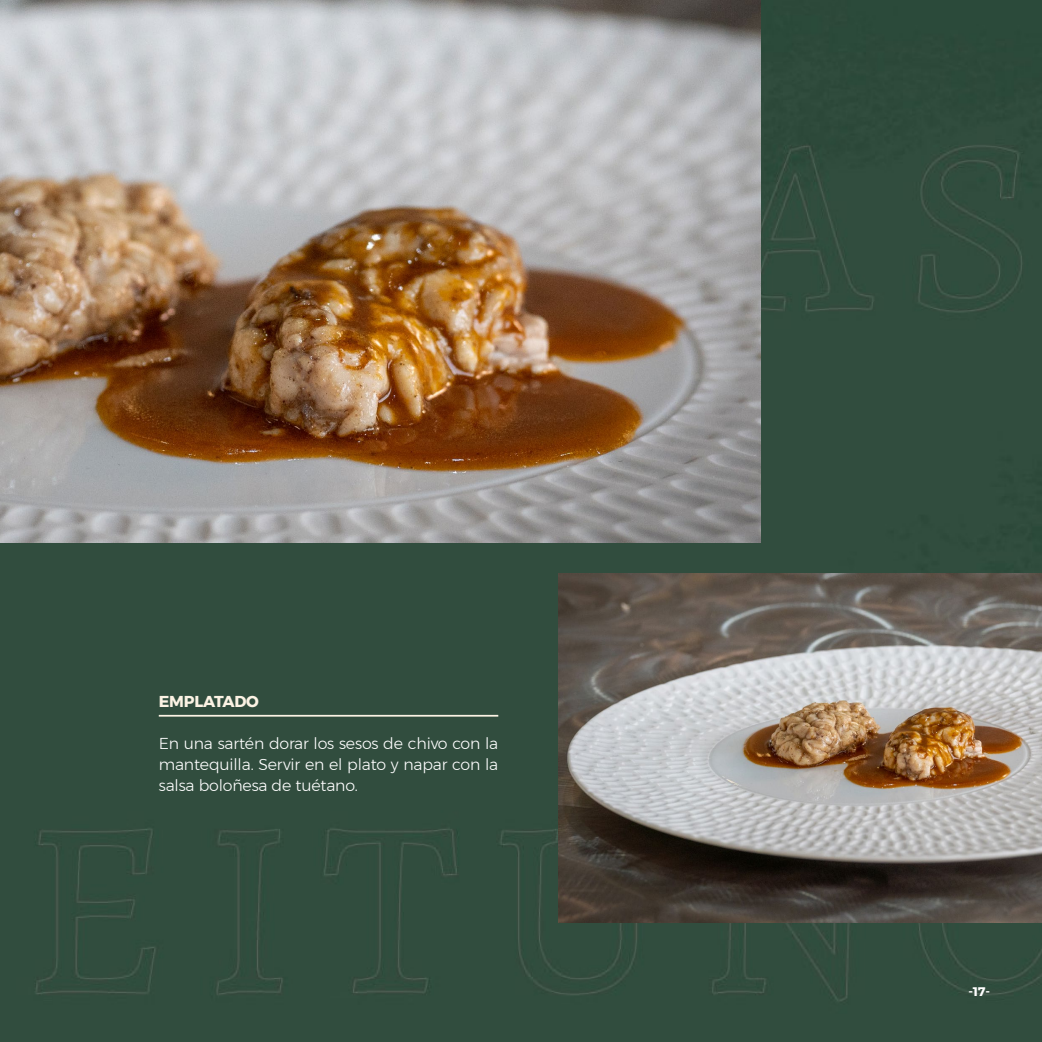
<style>
.page{position:relative;width:1042px;height:1042px;background:#314d3e}
.page>*{position:absolute;margin:0;border:0;box-sizing:border-box;transform-origin:0 0}
.t1{font:300 15.75px/21px "Montserrat";letter-spacing:-.01em;color:#fff;text-align:justify}
.t2{font:700 15.75px "Montserrat";letter-spacing:-.01em;color:#fcf3e4}
.t3{font:700 12.42px "Montserrat";color:#fff}
</style>
<div class="page">
<img style="left:0;top:0;width:761px;height:542px">
<hr style="left:159px;top:715px;width:339px;height:1px;background:#fcf3e4">
<img style="left:559px;top:573px;width:483px;height:350px">
<p class="t2" style="left:159px;top:688px;width:101px">EMPLATADO</p>
<p class="t1" style="left:159px;top:732px;width:341px">En una sartén dorar los sesos de chivo con la mantequilla. Servir en el plato y napar con la salsa boloñesa de tuétano.</p>
<p class="t3" style="left:968px;top:981px;width:23px">-17-</p>
</div>
